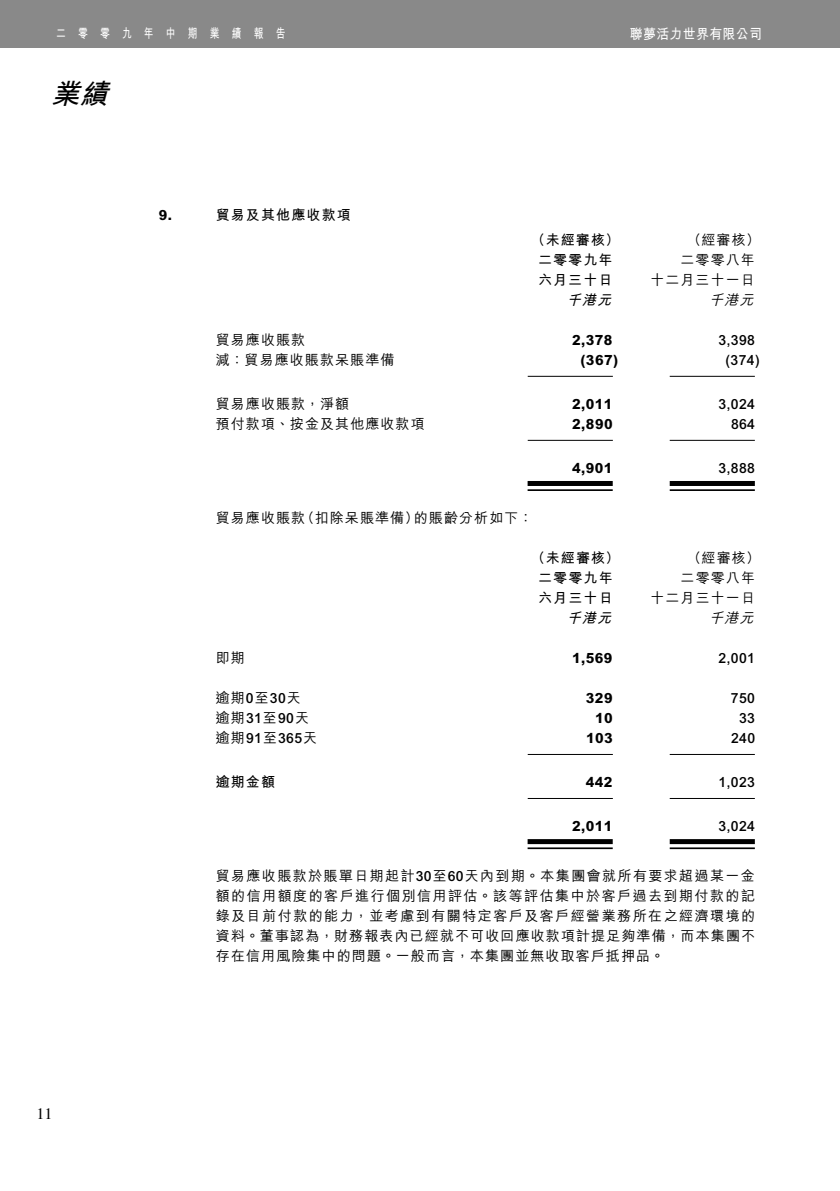
<style>
.page{position:relative;width:840px;height:1191px;background:#fff}
.page>*{position:absolute;margin:0;border:0;box-sizing:border-box;transform-origin:0 0}
.t1{font:italic 700 28px "M Hei HK";color:#000}
.t2{font:16px "Times LT Std";color:#000}
.t3{font:500 14px/20px "M Hei HK";letter-spacing:.08em;color:#000;text-align:justify}
.t4{font:500 14px "Arial MT Std";letter-spacing:.03em;color:#000}
.t5{font:800 14px "Arial MT Std";letter-spacing:.03em;color:#000}
.t6{font:700 14px "M Hei HK";letter-spacing:.08em;color:#000}
.t7{font:700 14px "M Hei HK";letter-spacing:.03em;color:#fff;scale:.92 1}
.t8{font:italic 500 14px "M Hei HK";color:#000}
.t9{font:italic 700 14px "M Hei HK";color:#000}
.t10{font:700 13px "M Hei HK";letter-spacing:1.25em;color:#fff;scale:.75 1}
.s1{font-family:"Arial MT Std"}
.s2{font-family:"M Hei HK"}
</style>
<div class="page">
<div style="left:0;top:0;width:839px;height:47px;background:#898989"></div>
<hr style="left:527px;top:376px;width:85px;height:1px;background:#000">
<hr style="left:669px;top:376px;width:85px;height:1px;background:#000">
<hr style="left:527px;top:440px;width:85px;height:1px;background:#000">
<hr style="left:669px;top:440px;width:85px;height:1px;background:#000">
<div style="left:527px;top:481px;width:85px;height:5px;background:#000"></div>
<hr style="left:527px;top:489px;width:85px;height:2px;background:#000">
<div style="left:669px;top:481px;width:85px;height:5px;background:#000"></div>
<hr style="left:669px;top:489px;width:85px;height:2px;background:#000">
<hr style="left:527px;top:754px;width:85px;height:1px;background:#000">
<hr style="left:669px;top:754px;width:85px;height:1px;background:#000">
<hr style="left:527px;top:798px;width:85px;height:1px;background:#000">
<hr style="left:669px;top:798px;width:85px;height:1px;background:#000">
<div style="left:527px;top:839px;width:85px;height:5px;background:#000"></div>
<hr style="left:527px;top:847px;width:85px;height:2px;background:#000">
<div style="left:669px;top:839px;width:85px;height:5px;background:#000"></div>
<hr style="left:669px;top:847px;width:85px;height:2px;background:#000">
<p class="t10" style="left:56px;top:24px;width:307px">二零零九年中期業績報告</p>
<h1 class="t1" style="left:51px;top:74px;width:68px">業績</h1>
<p class="t7" style="left:629px;top:23px;width:145px">聯夢活力世界有限公司</p>
<p class="t5" style="left:159px;top:206px;width:15px">9.</p>
<p class="t6" style="left:215px;top:204px;width:137px">貿易及其他應收款項</p>
<p class="t6" style="left:531px;top:230px;width:90px">（未經審核）</p>
<p class="t6" style="left:537px;top:250px;width:76px">二零零九年</p>
<p class="t6" style="left:537px;top:270px;width:76px">六月三十日</p>
<p class="t9" style="left:566px;top:290px;width:51px">千港元</p>
<p class="t3" style="left:215px;top:329px;width:91px">貿易應收賬款</p>
<p class="t5" style="left:571px;top:332px;width:42px">2,378</p>
<p class="t3" style="left:216px;top:349px;width:180px">減：貿易應收賬款呆賬準備</p>
<p class="t5" style="left:580px;top:352px;width:39px">)367(</p>
<p class="t3" style="left:215px;top:393px;width:135px">貿易應收賬款，淨額</p>
<p class="t5" style="left:572px;top:396px;width:42px">2,011</p>
<p class="t3" style="left:216px;top:413px;width:210px">預付款項、按金及其他應收款項</p>
<p class="t5" style="left:572px;top:416px;width:42px">2,890</p>
<p class="t5" style="left:571px;top:460px;width:42px">4,901</p>
<p class="t3" style="left:300px;top:507px;width:120px">（扣除呆賬準備）</p>
<p class="t3" style="left:413px;top:507px;width:120px">的賬齡分析如下：</p>
<p class="t3" style="left:215px;top:507px;width:91px">貿易應收賬款</p>
<p class="t3" style="left:215px;top:647px;width:31px">即期</p>
<p class="t3" style="left:215px;top:687px;width:87px">逾期<span class="s1">0</span>至<span class="s1">30</span>天</p>
<p class="t3" style="left:216px;top:707px;width:95px">逾期<span class="s1">31</span>至<span class="s1">90</span>天</p>
<p class="t4" style="left:216px;top:730px;width:103px"><span class="s2">逾期</span>91<span class="s2">至</span>365<span class="s2">天</span></p>
<p class="t6" style="left:215px;top:772px;width:61px">逾期金額</p>
<p class="t6" style="left:531px;top:548px;width:90px">（未經審核）</p>
<p class="t6" style="left:537px;top:568px;width:76px">二零零九年</p>
<p class="t6" style="left:538px;top:588px;width:76px">六月三十日</p>
<p class="t9" style="left:566px;top:608px;width:51px">千港元</p>
<p class="t5" style="left:571px;top:650px;width:42px">1,569</p>
<p class="t5" style="left:585px;top:690px;width:28px">329</p>
<p class="t5" style="left:594px;top:710px;width:19px">10</p>
<p class="t5" style="left:585px;top:730px;width:28px">103</p>
<p class="t5" style="left:585px;top:774px;width:28px">442</p>
<p class="t3" style="left:686px;top:229px;width:74px">（經審核(</p>
<p class="t3" style="left:680px;top:249px;width:76px">二零零八年</p>
<p class="t3" style="left:650px;top:269px;width:106px">十二月三十一日</p>
<p class="t8" style="left:708px;top:290px;width:51px">千港元</p>
<p class="t4" style="left:718px;top:332px;width:38px">3,398</p>
<p class="t4" style="left:725px;top:352px;width:36px">)374(</p>
<p class="t4" style="left:718px;top:396px;width:38px">3,024</p>
<p class="t4" style="left:730px;top:416px;width:25px">864</p>
<p class="t4" style="left:718px;top:460px;width:38px">3,888</p>
<p class="t3" style="left:686px;top:547px;width:74px">（經審核(</p>
<p class="t3" style="left:680px;top:567px;width:76px">二零零八年</p>
<p class="t3" style="left:650px;top:587px;width:106px">十二月三十一日</p>
<p class="t8" style="left:708px;top:608px;width:51px">千港元</p>
<p class="t4" style="left:718px;top:650px;width:38px">2,001</p>
<p class="t4" style="left:730px;top:690px;width:25px">750</p>
<p class="t4" style="left:738px;top:710px;width:17px">33</p>
<p class="t4" style="left:730px;top:730px;width:25px">240</p>
<p class="t4" style="left:718px;top:774px;width:38px">1,023</p>
<p class="t2" style="left:36px;top:1104px;width:17px">11</p>
<p class="t5" style="left:571px;top:818px;width:42px">2,011</p>
<p class="t3" style="left:215px;top:865px;width:540px">貿易應收賬款於賬單日期起計<span class="s1">30</span>至<span class="s1">60</span>天內到期。本集團會就所有要求超過某一金額的信用額度的客戶進行個別信用評估。該等評估集中於客戶過去到期付款的記錄及目前付款的能力，並考慮到有關特定客戶及客戶經營業務所在之經濟環境的資料。董事認為，財務報表內已經就不可收回應收款項計提足夠準備，而本集團不存在信用風險集中的問題。一般而言，本集團並無收取客戶抵押品。</p>
<p class="t4" style="left:718px;top:818px;width:38px">3,024</p>
</div>
